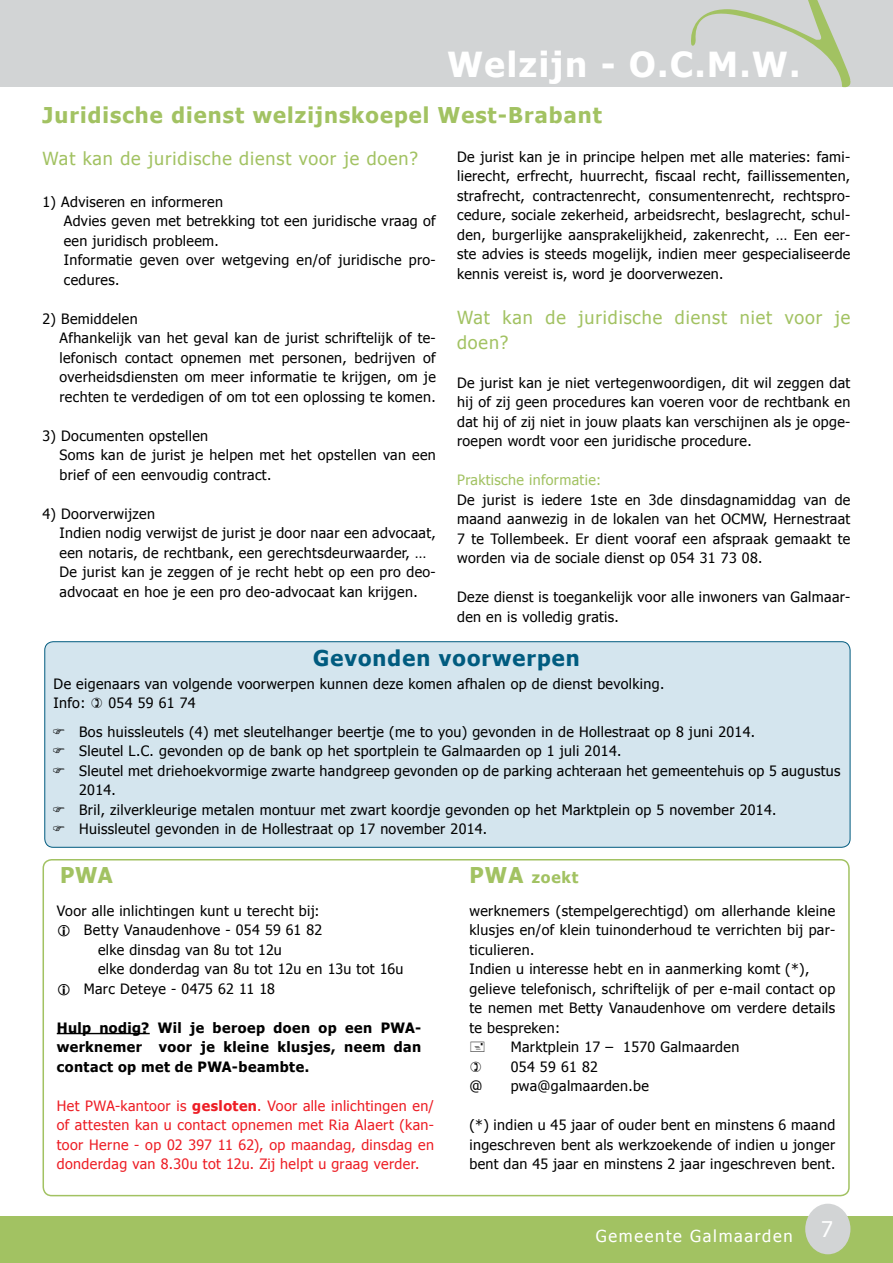
<style>
.page{position:relative;width:893px;height:1263px;background:#fff}
.page>*{position:absolute;margin:0;border:0;box-sizing:border-box;transform-origin:0 0}
.t1{font:700 34.5px "Tahoma";letter-spacing:.05em;color:#fff}
.t2{font:700 21.75px "Tahoma";letter-spacing:.05em;color:#a2c262}
.t3{font:700 21.75px "Tahoma";letter-spacing:.05em;color:#005b7f}
.t4{font:21.6px "Tahoma";color:#fff}
.t5{font:18px/25.2px "Tahoma";letter-spacing:.05em;color:#a2c262}
.t6{font:16.5px "Tahoma";letter-spacing:.1em;color:#fff}
.t7{font:700 15.75px "Tahoma";letter-spacing:.05em;color:#a2c262}
.t8{font:14.25px/19.5px "Tahoma";letter-spacing:.025em;color:#000}
.t9{font:14.25px/19.5px "Tahoma";letter-spacing:.025em;color:#ed1d24;text-align:justify}
.t10{font:700 14.25px/19.5px "Tahoma";letter-spacing:.03em;color:#000;text-align:justify}
.t11{font:14.25px "Tahoma";letter-spacing:.025em;color:#a2c262}
.s1{font-weight:700}
.s2{font-size:21.75px}
</style>
<div class="page">
<div style="left:0;top:0;width:893px;height:87px;background:#d2d4d5"></div>
<div style="left:0;top:1217px;width:893px;height:46px;background:#a2c262"></div>
<div style="left:805px;top:1204px;width:45px;height:50px;background:#d2d4d5;border-radius:50%"></div>
<svg style="left:691px;top:0;width:160px;height:88px"></svg>
<hr style="left:57px;top:1033px;width:93px;height:1px;background:#000">
<div style="left:43px;top:859px;width:807px;height:337px;border:2px solid #a2c262;border-radius:9px"></div>
<div style="left:45px;top:642px;width:805px;height:205px;background:#d4e5ee;border-radius:9px"></div>
<div style="left:44px;top:641px;width:806px;height:207px;border:1px solid #005b7f;border-radius:9px"></div>
<h1 class="t1" style="left:447px;top:41px;width:354px">Welzijn - O.C.M.W.</h1>
<h2 class="t2" style="left:43px;top:100px;width:561px">Juridische dienst welzijnskoepel West-Brabant</h2>
<p class="t5" style="left:43px;top:145px;width:377px">Wat kan de juridische dienst voor je doen?</p>
<p class="t8" style="left:64px;top:191px;width:373px;text-indent:-21px">1) Adviseren en informeren<br>Advies geven met betrekking tot een juridische vraag of een juridisch probleem.<br>Informatie geven over wetgeving en/of juridische pro&shy;cedures.</p>
<p class="t8" style="left:60px;top:308px;width:378px;text-indent:-17px">2) Bemiddelen<br>Afhankelijk van het geval kan de jurist schriftelijk of te&shy;lefonisch contact opnemen met personen, bedrijven of overheidsdiensten om meer informatie te krijgen, om je rechten te verdedigen of om tot een oplossing te komen.</p>
<p class="t8" style="left:60px;top:425px;width:378px;text-indent:-17px">3) Documenten opstellen<br>Soms kan de jurist je helpen met het opstellen van een brief of een eenvoudig contract.</p>
<p class="t8" style="left:60px;top:503px;width:378px;text-indent:-17px">4) Doorverwijzen<br>Indien nodig verwijst de jurist je door naar een advocaat, een notaris, de rechtbank, een gerechtsdeurwaarder, … De jurist kan je zeggen of je recht hebt op een pro deo&shy;advocaat en hoe je een pro deo-advocaat kan krijgen.</p>
<p class="t8" style="left:457px;top:146px;width:395px;text-align:justify">De jurist kan je in principe helpen met alle materies: fami&shy;lierecht, erfrecht, huurrecht, fiscaal recht, faillissementen, strafrecht, contractenrecht, consumentenrecht, rechtspro&shy;cedure, sociale zekerheid, arbeidsrecht, beslagrecht, schul&shy;den, burgerlijke aansprakelijkheid, zakenrecht, … Een eer&shy;ste advies is steeds mogelijk, indien meer gespecialiseerde kennis vereist is, word je doorverwezen.</p>
<p class="t5" style="left:457px;top:304px;width:395px">Wat kan de juridische dienst niet voor je doen?</p>
<p class="t8" style="left:457px;top:372px;width:395px;text-align:justify">De jurist kan je niet vertegenwoordigen, dit wil zeggen dat hij of zij geen procedures kan voeren voor de rechtbank en dat hij of zij niet in jouw plaats kan verschijnen als je opge&shy;roepen wordt voor een juridische procedure.</p>
<p class="t11" style="left:457px;top:471px;width:146px">Praktische informatie:</p>
<p class="t8" style="left:457px;top:489px;width:395px;text-align:justify">De jurist is iedere 1ste en 3de dinsdagnamiddag van de maand aanwezig in de lokalen van het OCMW, Hernestraat 7 te Tollembeek. Er dient vooraf een afspraak gemaakt te worden via de sociale dienst op 054 31 73 08.</p>
<p class="t8" style="left:457px;top:587px;width:395px">Deze dienst is toegankelijk voor alle inwoners van Galmaar&shy;den en is volledig gratis.</p>
<h2 class="t3" style="left:313px;top:643px;width:268px">Gevonden voorwerpen</h2>
<p class="t8" style="left:54px;top:673px;width:612px">De eigenaars van volgende voorwerpen kunnen deze komen afhalen op de dienst bevolking.<br>Info:</p>
<p class="t8" style="left:79px;top:688px;width:677px;line-height:28.5px;text-indent:29px">054 59 61 74<br>Bos huissleutels (4) met sleutelhanger beertje (me to you) gevonden in de Hollestraat op 8 juni 2014.</p>
<p class="t8" style="left:79px;top:741px;width:763px">Sleutel L.C. gevonden op de bank op het sportplein te Galmaarden op 1 juli 2014.<br>Sleutel met driehoekvormige zwarte handgreep gevonden op de parking achteraan het gemeentehuis op 5 augustus 2014.<br>Bril, zilverkleurige metalen montuur met zwart koordje gevonden op het Marktplein op 5 november 2014.<br>Huissleutel gevonden in de Hollestraat op 17 november 2014.</p>
<h2 class="t2" style="left:60px;top:860px;width:54px">PWA</h2>
<p class="t8" style="left:57px;top:900px;width:264px">Voor alle inlichtingen kunt u terecht bij:</p>
<p class="t8" style="left:84px;top:919px;width:240px">Betty Vanaudenhove - 054 59 61 82</p>
<p class="t8" style="left:98px;top:939px;width:185px">elke dinsdag van 8u tot 12u</p>
<p class="t8" style="left:98px;top:958px;width:307px">elke donderdag van 8u tot 12u en 13u tot 16u</p>
<p class="t8" style="left:84px;top:978px;width:193px">Marc Deteye - 0475 62 11 18</p>
<p class="t10" style="left:57px;top:1017px;width:366px">Hulp nodig? Wil je beroep doen op een PWA&shy;werknemer voor je kleine klusjes, neem dan contact op met de PWA-beambte.</p>
<p class="t9" style="left:57px;top:1095px;width:379px">Het PWA-kantoor is <span class="s1">gesloten</span>. Voor alle inlichtingen en/ of attesten kan u contact opnemen met Ria Alaert (kan&shy;toor Herne - op 02 397 11 62), op maandag, dinsdag en donderdag van 8.30u tot 12u. Zij helpt u graag verder.</p>
<p class="t7" style="left:469px;top:866px;width:110px"><span class="s2">PWA</span> zoekt</p>
<p class="t8" style="left:469px;top:900px;width:367px">werknemers (stempelgerechtigd) om allerhande kleine</p>
<p class="t8" style="left:469px;top:919px;width:367px">klusjes en/of klein tuinonderhoud te verrichten bij par-</p>
<p class="t8" style="left:469px;top:939px;width:66px">ticulieren.</p>
<p class="t8" style="left:469px;top:958px;width:341px">Indien u interesse hebt en in aanmerking komt (*),</p>
<p class="t8" style="left:469px;top:978px;width:367px">gelieve telefonisch, schriftelijk of per e-mail contact op</p>
<p class="t8" style="left:469px;top:997px;width:367px">te nemen met Betty Vanaudenhove om verdere details</p>
<p class="t8" style="left:469px;top:1017px;width:92px">te bespreken:</p>
<p class="t8" style="left:511px;top:1036px;width:230px">Marktplein 17 – 1570 Galmaarden</p>
<p class="t8" style="left:511px;top:1056px;width:89px">054 59 61 82</p>
<p class="t8" style="left:469px;top:1075px;width:14px">@</p>
<p class="t8" style="left:511px;top:1075px;width:140px">pwa@galmaarden.be</p>
<p class="t8" style="left:469px;top:1114px;width:367px;text-align:justify">(*) indien u 45 jaar of ouder bent en minstens 6 maand ingeschreven bent als werkzoekende of indien u jonger bent dan 45 jaar en minstens 2 jaar ingeschreven bent.</p>
<p class="t6" style="left:596px;top:1224px;width:198px">Gemeente Galmaarden</p>
<h3 class="t4" style="left:821px;top:1215px;width:13px">7</h3>
</div>
